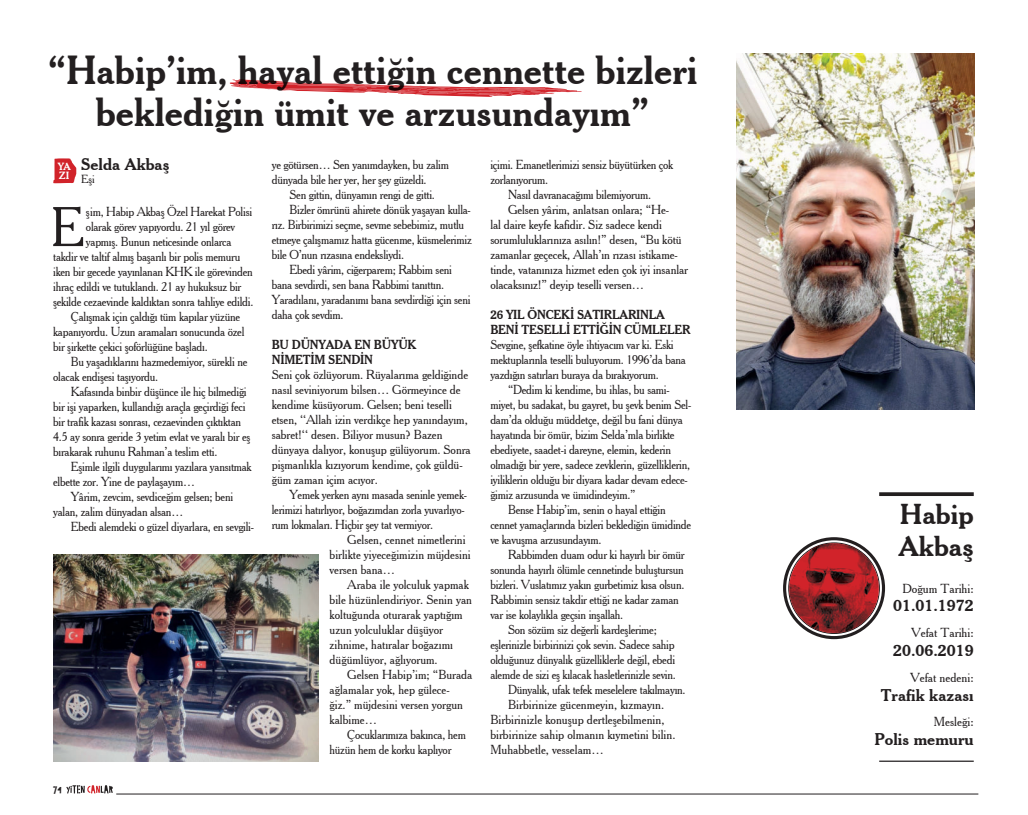
<style>
.page{position:relative;width:1028px;height:815px;background:#fff}
.page>*{position:absolute;margin:0;border:0;box-sizing:border-box;transform-origin:0 0}
.t1{font:54px "Cheltenham BT";color:#231f20;scale:.95 1}
.t2{font:700 38.75px/41.2px "Cheltenham BT";color:#231f20;text-align:center;scale:.95 1}
.t3{font:700 27.5px/31.9px "Cheltenham BT";color:#231f20}
.t4{font:700 16.25px "Cheltenham BT";color:#231f20}
.t5{font:12.5px/15px "Cheltenham BT";letter-spacing:-.02em;color:#231f20;scale:.95 1}
.t6{font:12.5px/15px "Cheltenham BT";letter-spacing:-.02em;color:#231f20}
.t7{font:12.5px "Cheltenham BT";color:#231f20}
.t8{font:700 12.5px/15px "Cheltenham BT";letter-spacing:-.02em;color:#231f20;scale:.95 1}
.t9{font:11.25px "Cheltenham BT";color:#231f20}
.t10{font:700 10px/8.8px "Cheltenham BT";color:#fff}
.t11{font:10px "Childish Reverie";color:#231f20}
</style>
<div class="page">
<hr style="left:116px;top:794px;width:862px;height:1px;background:#231f20">
<svg style="left:66px;top:785px;width:47px;height:8px"></svg>
<img style="left:737px;top:53px;width:238px;height:357px">
<img style="left:53px;top:554px;width:266px;height:208px">
<svg style="left:879px;top:492px;width:94px;height:4px"></svg>
<hr style="left:879px;top:761px;width:94px;height:1px;background:#231f20">
<svg style="left:53px;top:158px;width:23px;height:25px"></svg>
<svg style="left:788px;top:543px;width:91px;height:90px;background:#962226"></svg>
<div style="left:783px;top:537px;width:102px;height:102px;border:3px solid #231f20;border-radius:50%"></div>
<svg style="left:229px;top:79px;width:352px;height:18px"></svg>
<h2 class="t2" style="left:48px;top:49px;width:685px">“Habip’im, hayal ettiğin cennette bizleri beklediğin ümit ve arzusundayım”</h2>
<p class="t10" style="left:58px;top:162px;width:14px">YA<br>ZI</p>
<h3 class="t4" style="left:81px;top:154px;width:90px">Selda Akbaş</h3>
<p class="t9" style="left:81px;top:172px;width:15px">Eşi</p>
<h1 class="t1" style="left:51px;top:194px;width:38px">E</h1>
<p class="t5" style="left:86px;top:204px;width:176px">şim, Habip Akbaş Özel Harekat Polisi</p>
<p class="t5" style="left:86px;top:219px;width:158px">olarak görev yapıyordu. 21 yıl görev</p>
<p class="t5" style="left:86px;top:234px;width:155px">yapmış. Bunun neticesinde onlarca</p>
<p class="t5" style="left:53px;top:249px;width:199px">takdir ve taltif almış başarılı bir polis memuru</p>
<p class="t5" style="left:53px;top:264px;width:212px">iken bir gecede yayınlanan KHK ile görevinden</p>
<p class="t5" style="left:53px;top:279px;width:199px">ihraç edildi ve tutuklandı. 21 ay hukuksuz bir</p>
<p class="t5" style="left:53px;top:294px;width:212px">şekilde cezaevinde kaldıktan sonra tahliye edildi.</p>
<p class="t5" style="left:71px;top:309px;width:180px">Çalışmak için çaldığı tüm kapılar yüzüne</p>
<p class="t5" style="left:53px;top:324px;width:203px">kapanıyordu. Uzun aramaları sonucunda özel</p>
<p class="t5" style="left:53px;top:339px;width:164px">bir şirkette çekici şoförlüğüne başladı.</p>
<p class="t5" style="left:71px;top:354px;width:187px">Bu yaşadıklarını hazmedemiyor, sürekli ne</p>
<p class="t5" style="left:53px;top:369px;width:112px">olacak endişesi taşıyordu.</p>
<p class="t5" style="left:71px;top:384px;width:187px">Kafasında binbir düşünce ile hiç bilmediği</p>
<p class="t5" style="left:53px;top:399px;width:204px">bir işi yaparken, kullandığı araçla geçirdiği feci</p>
<p class="t5" style="left:53px;top:414px;width:199px">bir trafik kazası sonrası, cezaevinden çıktıktan</p>
<p class="t5" style="left:53px;top:429px;width:209px">4.5 ay sonra geride 3 yetim evlat ve yaralı bir eş</p>
<p class="t5" style="left:53px;top:444px;width:174px">bırakarak ruhunu Rahman’a teslim etti.</p>
<p class="t5" style="left:71px;top:459px;width:192px">Eşimle ilgili duygularımı yazılara yansıtmak</p>
<p class="t5" style="left:53px;top:474px;width:151px">elbette zor. Yine de paylaşayım…</p>
<p class="t5" style="left:71px;top:489px;width:172px">Yârim, zevcim, sevdiceğim gelsen; beni</p>
<p class="t5" style="left:53px;top:504px;width:138px">yalan, zalim dünyadan alsan…</p>
<p class="t5" style="left:71px;top:519px;width:194px">Ebedi alemdeki o güzel diyarlara, en sevgili-</p>
<p class="t11" style="left:53px;top:784px;width:10px">74</p>
<p class="t5" style="left:272px;top:157px;width:188px">ye götürsen… Sen yanımdayken, bu zalim dünyada bile her yer, her şey güzeldi.</p>
<p class="t5" style="left:289px;top:187px;width:154px">Sen gittin, dünyamın rengi de gitti.</p>
<p class="t5" style="left:289px;top:202px;width:192px">Bizler ömrünü ahirete dönük yaşayan kulla-</p>
<p class="t5" style="left:272px;top:217px;width:204px">rız. Birbirimizi seçme, sevme sebebimiz, mutlu</p>
<p class="t5" style="left:272px;top:232px;width:212px">etmeye çalışmamız hatta gücenme, küsmelerimiz</p>
<p class="t5" style="left:272px;top:247px;width:141px">bile O’nun rızasına endeksliydi.</p>
<p class="t5" style="left:289px;top:262px;width:172px">Ebedi yârim, ciğerparem; Rabbim seni</p>
<p class="t5" style="left:272px;top:277px;width:183px">bana sevdirdi, sen bana Rabbimi tanıttın.</p>
<p class="t5" style="left:272px;top:292px;width:211px">Yaradılanı, yaradanımı bana sevdirdiği için seni</p>
<p class="t5" style="left:272px;top:307px;width:77px">daha çok sevdim.</p>
<p class="t8" style="left:272px;top:337px;width:154px">BU DÜNYADA EN BÜYÜK<br>NIMETIM SENDIN</p>
<p class="t6" style="left:272px;top:367px;width:200px">Seni çok özlüyorum. Rüyalarıma geldiğinde nasıl seviniyorum bilsen… Görmeyince de kendime küsüyorum. Gelsen; beni teselli etsen, ‘‘Allah izin verdikçe hep yanındayım, sabret!‘‘ desen. Biliyor musun? Bazen dünyaya dalıyor, konuşup gülüyorum. Sonra pişmanlıkla kızıyorum kendime, çok güldü&shy;ğüm zaman içim acıyor.</p>
<p class="t5" style="left:289px;top:487px;width:188px">Yemek yerken aynı masada seninle yemek-</p>
<p class="t5" style="left:272px;top:502px;width:204px">lerimizi hatırlıyor, boğazımdan zorla yuvarlıyo-</p>
<p class="t5" style="left:272px;top:517px;width:171px">rum lokmaları. Hiçbir şey tat vermiyor.</p>
<p class="t7" style="left:347px;top:532px;width:120px">Gelsen, cennet nimetlerini</p>
<p class="t7" style="left:329px;top:547px;width:143px">birlikte yiyeceğimizin müjdesini</p>
<p class="t7" style="left:329px;top:562px;width:67px">versen bana…</p>
<p class="t7" style="left:347px;top:577px;width:123px">Araba ile yolculuk yapmak</p>
<p class="t7" style="left:329px;top:592px;width:144px">bile hüzünlendiriyor. Senin yan</p>
<p class="t7" style="left:329px;top:607px;width:135px">koltuğunda oturarak yaptığım</p>
<p class="t7" style="left:329px;top:622px;width:115px">uzun yolculuklar düşüyor</p>
<p class="t7" style="left:329px;top:637px;width:125px">zihnime, hatıralar boğazımı</p>
<p class="t7" style="left:329px;top:652px;width:110px">düğümlüyor, ağlıyorum.</p>
<p class="t7" style="left:347px;top:667px;width:127px">Gelsen Habip’im; “Burada</p>
<p class="t7" style="left:329px;top:682px;width:121px">ağlamalar yok, hep gülece-</p>
<p class="t7" style="left:329px;top:697px;width:135px">ğiz.” müjdesini versen yorgun</p>
<p class="t7" style="left:329px;top:712px;width:49px">kalbime…</p>
<p class="t5" style="left:347px;top:727px;width:126px">Çocuklarımıza bakınca, hem</p>
<p class="t5" style="left:329px;top:742px;width:130px">hüzün hem de korku kaplıyor</p>
<p class="t5" style="left:490px;top:157px;width:194px">içimi. Emanetlerimizi sensiz büyütürken çok</p>
<p class="t5" style="left:490px;top:172px;width:62px">zorlanıyorum.</p>
<p class="t5" style="left:508px;top:187px;width:152px">Nasıl davranacağımı bilemiyorum.</p>
<p class="t6" style="left:508px;top:202px;width:162px">Gelsen yârim, anlatsan onlara; “He-</p>
<p class="t6" style="left:490px;top:217px;width:173px">lal daire keyfe kafidir. Siz sadece kendi</p>
<p class="t6" style="left:490px;top:232px;width:193px">sorumluluklarınıza asılın!” desen, “Bu kötü</p>
<p class="t6" style="left:490px;top:247px;width:189px">zamanlar geçecek, Allah’ın rızası istikame-</p>
<p class="t6" style="left:490px;top:262px;width:199px">tinde, vatanınıza hizmet eden çok iyi insanlar</p>
<p class="t6" style="left:490px;top:277px;width:155px">olacaksınız!” deyip teselli versen…</p>
<p class="t8" style="left:490px;top:307px;width:212px">26 YIL ÖNCEKI SATIRLARINLA<br>BENI TESELLI ETTIĞIN CÜMLELER</p>
<p class="t5" style="left:490px;top:337px;width:207px">Sevgine, şefkatine öyle ihtiyacım var ki. Eski mektuplarınla teselli buluyorum. 1996’da bana yazdığın satırları buraya da bırakıyorum.</p>
<p class="t5" style="left:508px;top:382px;width:171px">“Dedim ki kendime, bu ihlas, bu sami-</p>
<p class="t5" style="left:490px;top:397px;width:213px">miyet, bu sadakat, bu gayret, bu şevk benim Sel-</p>
<p class="t5" style="left:490px;top:412px;width:204px">dam’da olduğu müddetçe, değil bu fani dünya</p>
<p class="t5" style="left:490px;top:427px;width:195px">hayatında bir ömür, bizim Selda’mla birlikte</p>
<p class="t5" style="left:490px;top:442px;width:192px">ebediyete, saadet-i dareyne, elemin, kederin</p>
<p class="t5" style="left:490px;top:457px;width:212px">olmadığı bir yere, sadece zevklerin, güzelliklerin,</p>
<p class="t5" style="left:490px;top:472px;width:209px">iyiliklerin olduğu bir diyara kadar devam edece-</p>
<p class="t5" style="left:490px;top:487px;width:154px">ğimiz arzusunda ve ümidindeyim.”</p>
<p class="t5" style="left:508px;top:502px;width:167px">Bense Habip’im, senin o hayal ettiğin</p>
<p class="t5" style="left:490px;top:517px;width:213px">cennet yamaçlarında bizleri beklediğin ümidinde</p>
<p class="t5" style="left:490px;top:532px;width:118px">ve kavuşma arzusundayım.</p>
<p class="t5" style="left:508px;top:547px;width:187px">Rabbimden duam odur ki hayırlı bir ömür</p>
<p class="t5" style="left:490px;top:562px;width:205px">sonunda hayırlı ölümle cennetinde buluştursun</p>
<p class="t5" style="left:490px;top:577px;width:206px">bizleri. Vuslatımız yakın gurbetimiz kısa olsun.</p>
<p class="t5" style="left:490px;top:592px;width:200px">Rabbimin sensiz takdir ettiği ne kadar zaman</p>
<p class="t5" style="left:490px;top:607px;width:141px">var ise kolaylıkla geçsin inşallah.</p>
<p class="t5" style="left:508px;top:622px;width:158px">Son sözüm siz değerli kardeşlerime;</p>
<p class="t5" style="left:490px;top:637px;width:195px">eşlerinizle birbirinizi çok sevin. Sadece sahip</p>
<p class="t5" style="left:490px;top:652px;width:196px">olduğunuz dünyalık güzelliklerle değil, ebedi</p>
<p class="t5" style="left:490px;top:667px;width:197px">alemde de sizi eş kılacak hasletlerinizle sevin.</p>
<p class="t5" style="left:508px;top:682px;width:188px">Dünyalık, ufak tefek meselelere takılmayın.</p>
<p class="t7" style="left:508px;top:697px;width:157px">Birbirinize gücenmeyin, kızmayın.</p>
<p class="t7" style="left:490px;top:712px;width:176px">Birbirinizle konuşup dertleşebilmenin,</p>
<p class="t7" style="left:490px;top:727px;width:187px">birbirinize sahip olmanın kıymetini bilin.</p>
<p class="t7" style="left:490px;top:742px;width:115px">Muhabbetle, vesselam…</p>
<h3 class="t3" style="left:899px;top:498px;width:76px">Habip<br>Akbaş</h3>
<p class="t7" style="left:902px;top:581px;width:73px">Doğum Tarihi:</p>
<h3 class="t4" style="left:893px;top:596px;width:82px">01.01.1972</h3>
<p class="t7" style="left:911px;top:625px;width:64px">Vefat Tarihi:</p>
<h3 class="t4" style="left:893px;top:640px;width:82px">20.06.2019</h3>
<p class="t7" style="left:910px;top:670px;width:65px">Vefat nedeni:</p>
<h3 class="t4" style="left:880px;top:685px;width:94px">Trafik kazası</h3>
<p class="t7" style="left:934px;top:714px;width:41px">Mesleği:</p>
<h3 class="t4" style="left:874px;top:729px;width:101px">Polis memuru</h3>
</div>
